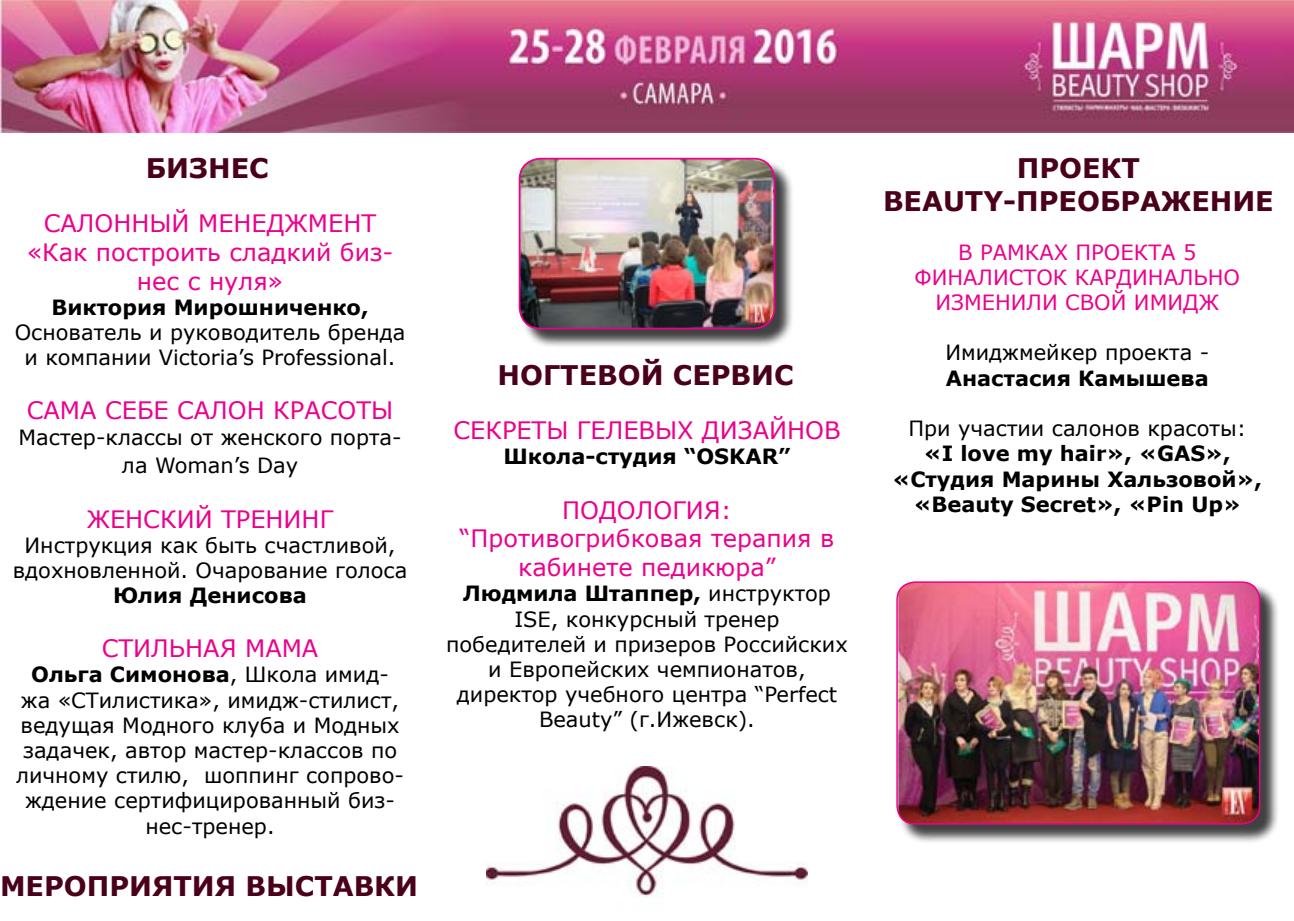
<style>
.page{position:relative;width:1294px;height:921px;background:#fff}
.page>*{position:absolute;margin:0;border:0;box-sizing:border-box;transform-origin:0 0}
.t1{font:700 27px/32.4px "Verdana";color:#4a001b;text-align:center}
.t2{font:24px/28.8px "Verdana";color:#ec008c;text-align:center}
.t3{font:21px/25.2px "Verdana";color:#000;text-align:center}
.t4{font:700 21px/25.2px "Verdana";color:#000;text-align:center}
.t5{font:21px/25.2px "Verdana";color:#ec008c;text-align:center}
.s1{font-weight:700}
</style>
<div class="page">
<img style="left:0;top:0;width:1294px;height:133px">
<img style="left:487px;top:766px;width:320px;height:131px">
<div style="left:521px;top:160px;width:273px;height:188px;background:#000;opacity:.75"></div>
<img style="left:519px;top:159px;width:255px;height:169px">
<div style="left:519px;top:158px;width:256px;height:171px;border:2px solid #ec008c;border-radius:21px"></div>
<div style="left:899px;top:584px;width:379px;height:259px;background:#000;opacity:.75"></div>
<img style="left:898px;top:582px;width:361px;height:242px">
<div style="left:896px;top:581px;width:364px;height:243px;border:2px solid #ec008c;border-radius:18px"></div>
<p class="t1" style="left:146px;top:152px;width:124px">БИЗНЕС</p>
<p class="t1" style="left:883px;top:152px;width:392px">ПРОЕКТ<br>BEAUTY-ПРЕОБРАЖЕНИЕ</p>
<p class="t5" style="left:914px;top:239px;width:327px">В РАМКАХ ПРОЕКТА 5<br>ФИНАЛИСТОК КАРДИНАЛЬНО<br>ИЗМЕНИЛИ СВОЙ ИМИДЖ</p>
<p class="t3" style="left:945px;top:340px;width:265px">Имиджмейкер проекта -</p>
<p class="t4" style="left:945px;top:365px;width:265px">Анастасия Камышева</p>
<p class="t3" style="left:908px;top:416px;width:339px">При участии салонов красоты:</p>
<p class="t4" style="left:892px;top:440px;width:371px">«I love my hair», «GAS», «Студия Марины Хальзовой», «Beauty Secret», «Pin Up»</p>
<p class="t2" style="left:27px;top:209px;width:368px">САЛОННЫЙ МЕНЕДЖМЕНТ «Как построить сладкий биз&shy;нес с нуля»</p>
<p class="t4" style="left:51px;top:294px;width:319px">Виктория Мирошниченко,</p>
<p class="t3" style="left:15px;top:320px;width:392px">Основатель и руководитель бренда и компании Victoria’s Professional.</p>
<p class="t2" style="left:27px;top:396px;width:368px">САМА СЕБЕ САЛОН КРАСОТЫ</p>
<p class="t3" style="left:18px;top:422px;width:385px;line-height:28.8px">Мастер-классы от женского порта&shy;ла Woman’s Day</p>
<p class="t2" style="left:87px;top:504px;width:248px">ЖЕНСКИЙ ТРЕНИНГ</p>
<p class="t3" style="left:13px;top:532px;width:396px">Инструкция как быть счастливой, вдохновленной. Очарование голоса</p>
<p class="t4" style="left:113px;top:582px;width:195px">Юлия Денисова</p>
<p class="t2" style="left:102px;top:634px;width:218px">СТИЛЬНАЯ МАМА</p>
<p class="t3" style="left:16px;top:662px;width:389px"><span class="s1">Ольга Симонова</span>, Школа имид&shy;жа «СТилистика», имидж-стилист, ведущая Модного клуба и Модных задачек, автор мастер-классов по личному стилю, шоппинг сопрово&shy;ждение сертифицированный биз&shy;нес-тренер.</p>
<p class="t1" style="left:0;top:869px;width:419px">МЕРОПРИЯТИЯ ВЫСТАВКИ</p>
<p class="t1" style="left:497px;top:359px;width:297px">НОГТЕВОЙ СЕРВИС</p>
<p class="t2" style="left:453px;top:416px;width:388px">СЕКРЕТЫ ГЕЛЕВЫХ ДИЗАЙНОВ</p>
<p class="t4" style="left:503px;top:444px;width:288px">Школа-студия “OSKAR”</p>
<p class="t2" style="left:459px;top:495px;width:376px">ПОДОЛОГИЯ: “Противогрибковая терапия в кабинете педикюра”</p>
<p class="t3" style="left:446px;top:581px;width:403px"><span class="s1">Людмила Штаппер,</span> инструктор<br>ISE, конкурсный тренер победителей и призеров Российских и Европейских чемпионатов, директор учебного центра “Perfect<br>Beauty” (г.Ижевск).</p>
</div>
